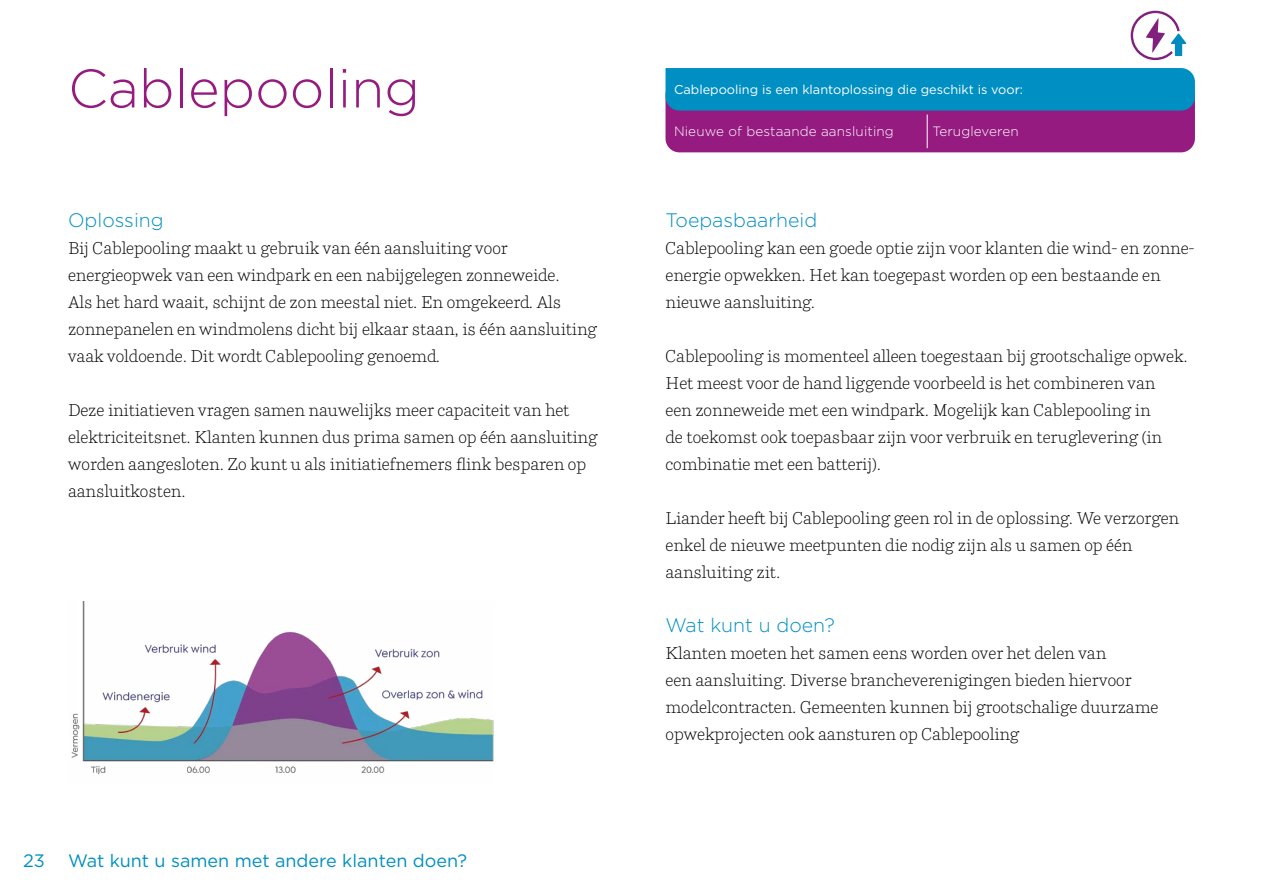
<style>
.page{position:relative;width:1263px;height:893px;background:#fff}
.page>*{position:absolute;margin:0;border:0;box-sizing:border-box;transform-origin:0 0}
.Titel{font:300 54px "Gotham";color:#951b81}
.Tussenkop-H3{font:300 19.5px "Gotham";color:#008fc2}
.aanduiding_onderdeel{font:18px "Gotham";color:#008fc2}
.Bodytekst{font:300 16.5px/27px "Parry Pro";color:#000}
.Toelichting_nieuw_onder{font:300 13.5px "Gotham";letter-spacing:.01em;color:#fff}
.Toelichting_nieuw{font:12.75px "Gotham";color:#fff}
</style>
<div class="page">
<svg style="left:665px;top:68px;width:530px;height:84px;background:#4a56a2"></svg>
<hr style="left:927px;top:115px;width:1px;height:33px;background:#fff">
<img style="left:71px;top:602px;width:423px;height:173px">
<svg style="left:1131px;top:11px;width:55px;height:49px"></svg>
<p class="Titel" style="left:68px;top:59px;width:353px">Cablepooling</p>
<p class="Tussenkop-H3" style="left:68px;top:209px;width:97px">Oplossing</p>
<p class="Bodytekst" style="left:68px;top:234px;width:530px">Bij Cablepooling maakt u gebruik van één aansluiting voor energieopwek van een windpark en een nabijgelegen zonneweide.<br>Als het hard waait, schijnt de zon meestal niet. En omgekeerd. Als zonnepanelen en windmolens dicht bij elkaar staan, is één aansluiting vaak voldoende. Dit wordt Cablepooling genoemd.</p>
<p class="Bodytekst" style="left:68px;top:396px;width:531px">Deze initiatieven vragen samen nauwelijks meer capaciteit van het elektriciteitsnet. Klanten kunnen dus prima samen op één aansluiting worden aangesloten. Zo kunt u als initiatiefnemers flink besparen op aansluitkosten.</p>
<p class="aanduiding_onderdeel" style="left:23px;top:849px;width:23px">23</p>
<p class="aanduiding_onderdeel" style="left:68px;top:849px;width:401px">Wat kunt u samen met andere klanten doen?</p>
<p class="Toelichting_nieuw" style="left:674px;top:81px;width:351px">Cablepooling is een klantoplossing die geschikt is voor:</p>
<p class="Toelichting_nieuw_onder" style="left:674px;top:124px;width:221px">Nieuwe of bestaande aansluiting</p>
<p class="Toelichting_nieuw_onder" style="left:932px;top:124px;width:88px">Terugleveren</p>
<p class="Tussenkop-H3" style="left:665px;top:209px;width:153px">Toepasbaarheid</p>
<p class="Bodytekst" style="left:665px;top:234px;width:531px">Cablepooling kan een goede optie zijn voor klanten die wind- en zonne&shy;energie opwekken. Het kan toegepast worden op een bestaande en nieuwe aansluiting.</p>
<p class="Bodytekst" style="left:665px;top:342px;width:524px">Cablepooling is momenteel alleen toegestaan bij grootschalige opwek.<br>Het meest voor de hand liggende voorbeeld is het combineren van<br>een zonneweide met een windpark. Mogelijk kan Cablepooling in<br>de toekomst ook toepasbaar zijn voor verbruik en teruglevering (in combinatie met een batterij).</p>
<p class="Bodytekst" style="left:665px;top:504px;width:515px">Liander heeft bij Cablepooling geen rol in de oplossing. We verzorgen enkel de nieuwe meetpunten die nodig zijn als u samen op één aansluiting zit.</p>
<p class="Tussenkop-H3" style="left:665px;top:614px;width:171px">Wat kunt u doen?</p>
<p class="Bodytekst" style="left:665px;top:639px;width:494px">Klanten moeten het samen eens worden over het delen van<br>een aansluiting. Diverse brancheverenigingen bieden hiervoor modelcontracten. Gemeenten kunnen bij grootschalige duurzame opwekprojecten ook aansturen op Cablepooling</p>
</div>
